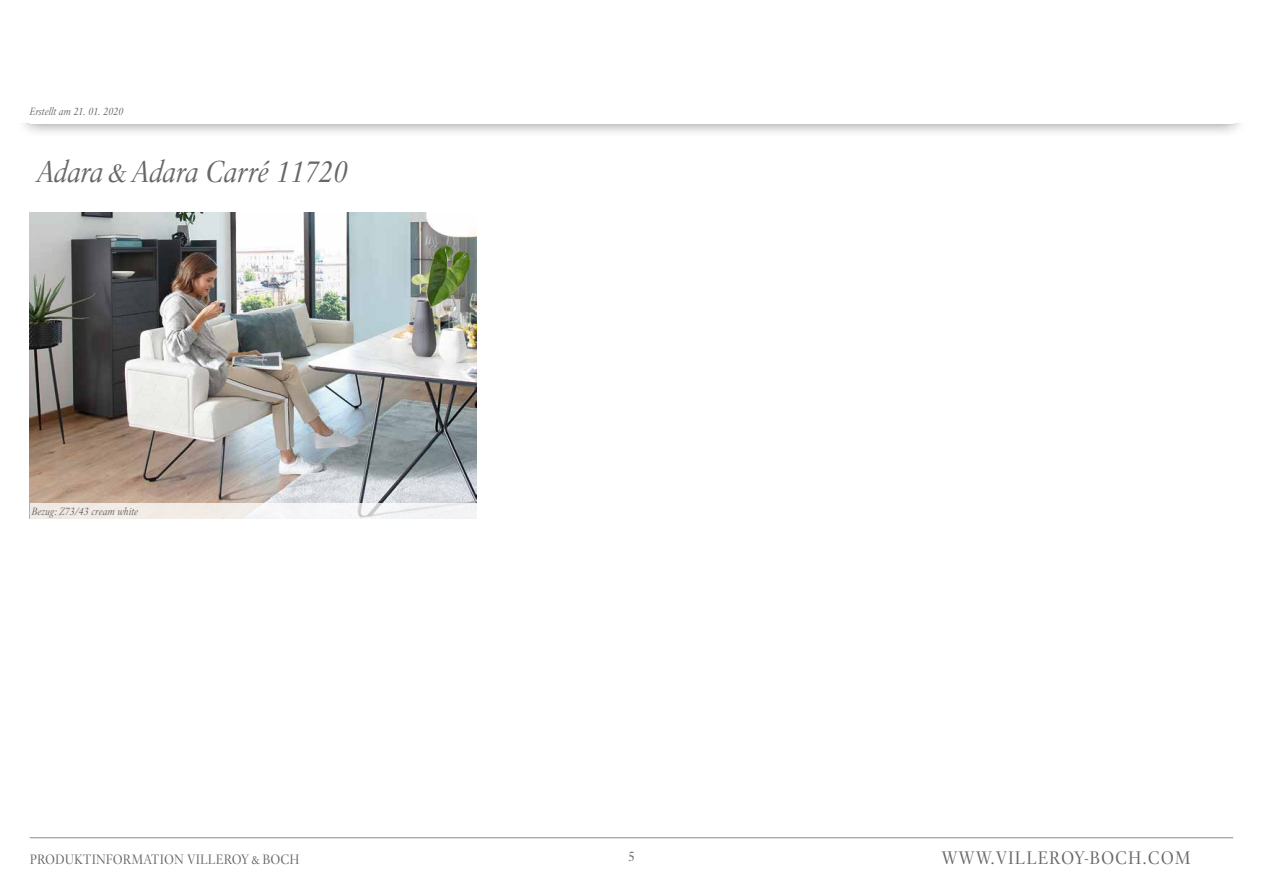
<style>
.page{position:relative;width:1263px;height:893px;background:#fff}
.page>*{position:absolute;margin:0;border:0;box-sizing:border-box;transform-origin:0 0}
.t1{font:italic 30px "Villeroy Boch";color:#676767}
.t2{font:18px "Villeroy Boch";letter-spacing:.05em;color:#676767}
.t3{font:13.5px "Villeroy Boch";color:#676767}
.t4{font:italic 10.5px "Villeroy Boch";color:#676767}
</style>
<div class="page">
<div style="left:15px;top:53px;width:1233px;height:85px;background:#000;opacity:.5"></div>
<div style="left:17px;top:16px;width:1234px;height:107px;background:#fff"></div>
<hr style="left:30px;top:837px;width:1203px;height:1px;background:#9c9fa0">
<img style="left:30px;top:213px;width:446px;height:290px">
<svg style="left:30px;top:503px;width:446px;height:16px;fill:#f2edea"></svg>
<p class="t4" style="left:30px;top:105px;width:95px">Erstellt am 21. 01. 2020</p>
<h1 class="t1" style="left:37px;top:153px;width:312px">Adara&amp;Adara Carré 11720</h1>
<p class="t4" style="left:32px;top:505px;width:108px">Bezug: Z73/43 cream white</p>
<p class="t3" style="left:30px;top:851px;width:271px">PRODUKTINFORMATION VILLEROY&amp;BOCH</p>
<p class="t3" style="left:628px;top:848px;width:9px">5</p>
<h2 class="t2" style="left:941px;top:847px;width:251px">WWW.VILLEROY-BOCH.COM</h2>
</div>
